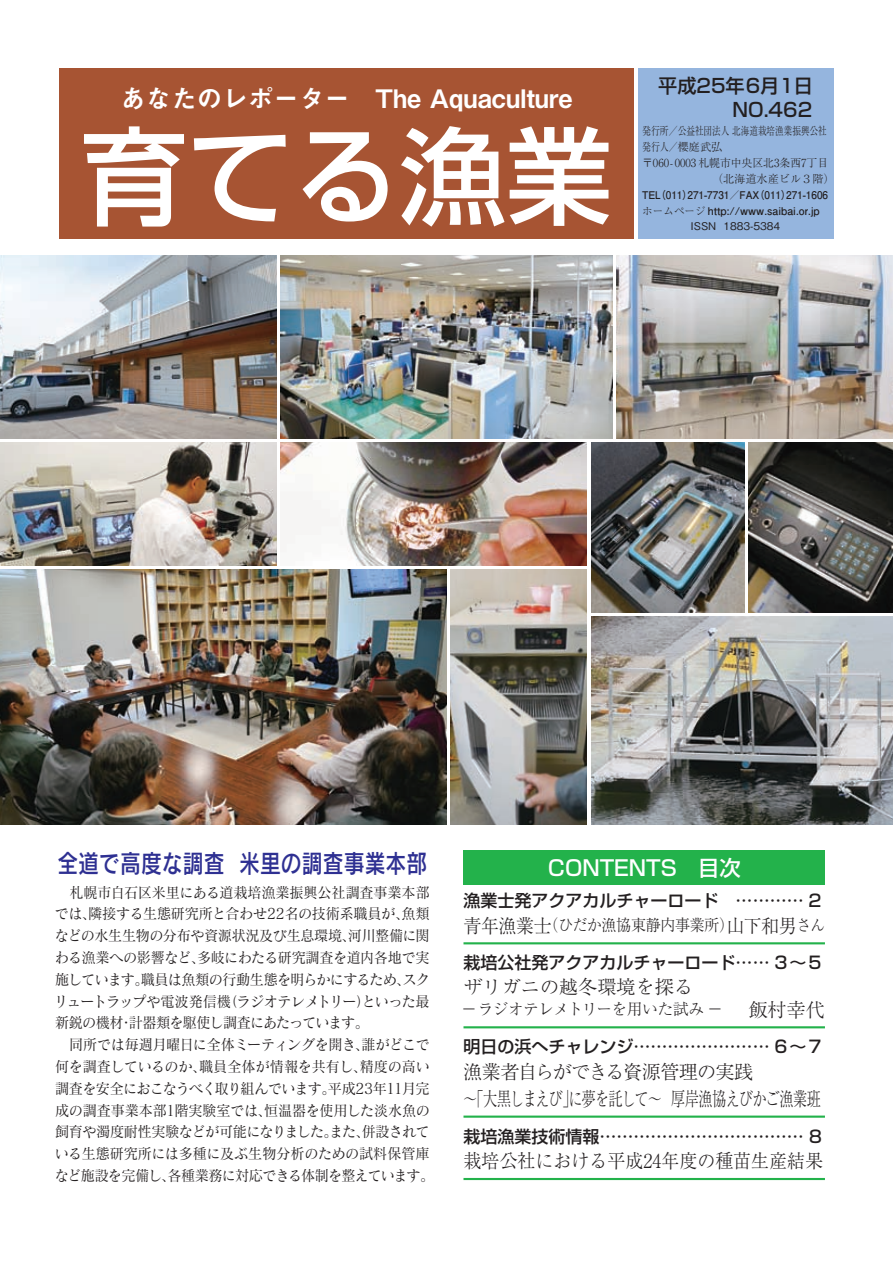
<style>
.page{position:relative;width:893px;height:1263px;background:#fff}
.page>*{position:absolute;margin:0;border:0;box-sizing:border-box;transform-origin:0 0}
.t1{font:500 106.35px "Shin Go Pro";color:#fff}
.t2{font:25.5px "Midashi Go Pro MB31";color:#fff}
.t3{font:25.5px "Rodin Pro N DB";color:#2e3092;scale:.82 1}
.t4{font:500 21.3px "Shin Go Pro";color:#fff}
.t5{font:300 19.2px/27px "Ryumin Pro";letter-spacing:-.05em;color:#231f20}
.t6{font:300 19.2px "Ryumin Pro";letter-spacing:-.015em;color:#231f20;scale:.94 1}
.t7{font:300 19.2px "Ryumin Pro";letter-spacing:-.015em;color:#231f20}
.t8{font:500 19.2px/23.4px "Shin Go Pro";color:#231f20;text-align:right}
.t9{font:500 16.95px "Shin Go Pro";color:#231f20}
.t10{font:300 15.9px "Ryumin Pro";letter-spacing:-.02em;color:#231f20;scale:.94 1}
.t11{font:300 15.9px "Ryumin Pro";letter-spacing:-.04em;color:#231f20;scale:.7 1}
.t12{font:14.85px/21.8px "Matisse Pro N M";letter-spacing:-.03em;color:#231f20;scale:.95 1}
.t13{font:300 11.1px "Ryumin Pro";color:#231f20}
.t14{font:300 11.1px "Ryumin Pro";color:#231f20;scale:.8 1}
.t15{font:700 10.65px/15.9px "Futo Go B101 Pro";color:#231f20;scale:.94 1}
.t16{font:500 10.65px "Gothic BBB Pro";color:#231f20}
.s1{font-family:"Ryumin Pro";font-weight:300}
.s2{font-size:19.2px}
.s3{font-family:"Shin Go"}
</style>
<div class="page">
<div style="left:638px;top:68px;width:195px;height:170px;background:#95b5de"></div>
<div style="left:60px;top:68px;width:574px;height:170px;background:#a75433"></div>
<div style="left:463px;top:850px;width:362px;height:34px;background:#23b24b"></div>
<hr style="left:463px;top:942px;width:362px;height:2px;background:#23b24b">
<hr style="left:463px;top:1026px;width:362px;height:2px;background:#23b24b">
<hr style="left:463px;top:1115px;width:362px;height:3px;background:#23b24b">
<hr style="left:463px;top:1178px;width:362px;height:2px;background:#23b24b">
<img style="left:0;top:255px;width:276px;height:183px">
<img style="left:281px;top:255px;width:331px;height:183px">
<img style="left:617px;top:255px;width:276px;height:183px">
<img style="left:0;top:442px;width:276px;height:124px">
<img style="left:281px;top:442px;width:306px;height:124px">
<img style="left:591px;top:442px;width:153px;height:170px">
<img style="left:748px;top:442px;width:145px;height:170px">
<img style="left:0;top:570px;width:446px;height:255px">
<img style="left:451px;top:570px;width:136px;height:255px">
<img style="left:591px;top:617px;width:302px;height:208px">
<h2 class="t2" style="left:120px;top:77px;width:454px">あなたのレポーター　The Aquaculture</h2>
<h1 class="t1" style="left:81px;top:89px;width:533px">育てる漁業</h1>
<p class="t8" style="left:658px;top:72px;width:156px">平成25年6月1日<br>NO.462</p>
<p class="t14" style="left:642px;top:122px;width:232px">発行所／公益社団法人北海道栽培漁業振興公社</p>
<p class="t14" style="left:642px;top:138px;width:102px">発行人／櫻庭武弘</p>
<p class="t13" style="left:642px;top:154px;width:188px">〒060- 0003 札幌市中央区北3条西7丁目</p>
<p class="t13" style="left:712px;top:170px;width:124px">（北海道水産ビル３階）</p>
<p class="t15" style="left:642px;top:185px;width:199px">TEL（011）271-7731／FAX（011）271-1606<span class="s1">ホームページ</span> http://www.saibai.or.jp</p>
<p class="t16" style="left:691px;top:218px;width:91px">ISSN 1883-5384</p>
<h2 class="t3" style="left:57px;top:846px;width:453px">全道で高度な調査 米里の調査事業本部</h2>
<p class="t12" style="left:54px;top:881px;width:402px;text-indent:15px">札幌市白石区米里にある道栽培漁業振興公社調査事業本部では、隣接する生態研究所と合わせ22名の技術系職員が、魚類などの水生生物の分布や資源状況及び生息環境、河川整備に関わる漁業への影響など、多岐にわたる研究調査を道内各地で実施しています。職員は魚類の行動生態を明らかにするため、スクリュートラップや電波発信機（ラジオテレメトリー）といった最新鋭の機材・計器類を駆使し調査にあたっています。<br>　同所では毎週月曜日に全体ミーティングを開き、誰がどこで何を調査しているのか、職員全体が情報を共有し、精度の高い調査を安全におこなうべく取り組んでいます。平成23年11月完成の調査事業本部1階実験室では、恒温器を使用した淡水魚の飼育や濁度耐性実験などが可能になりました。また、併設されている生態研究所には多種に及ぶ生物分析のための試料保管庫など施設を完備し、各種業務に対応できる体制を整えています。</p>
<h3 class="t4" style="left:548px;top:850px;width:194px">CONTENTS　目次</h3>
<p class="t9" style="left:463px;top:886px;width:361px">漁業士発アクアカルチャーロード ………… ２</p>
<p class="t10" style="left:463px;top:913px;width:386px"><span class="s2">青年漁業士</span>（ひだか漁協東静内事業所）<span class="s2">山下和男</span>さん</p>
<p class="t9" style="left:463px;top:949px;width:362px">栽培公社発アクアカルチャーロード…… ３～５</p>
<p class="t7" style="left:463px;top:971px;width:231px">ザリガニの越冬環境を探る</p>
<p class="t11" style="left:463px;top:997px;width:369px">― ラジオテレメトリーを用いた試み ―</p>
<p class="t7" style="left:748px;top:994px;width:78px">飯村幸代</p>
<p class="t9" style="left:463px;top:1033px;width:362px">明日の浜へチャレンジ…………………… ６～７</p>
<p class="t5" style="left:463px;top:1057px;width:359px">漁業者自らができる資源管理の実践<br>～「大黒しまえび」に夢を託して～ 厚岸漁協えびかご漁業班</p>
<p class="t9" style="left:463px;top:1122px;width:360px">栽培漁業技術情報……………………………… <span class="s3">8</span></p>
<p class="t6" style="left:463px;top:1146px;width:384px">栽培公社における平成24年度の種苗生産結果</p>
</div>
